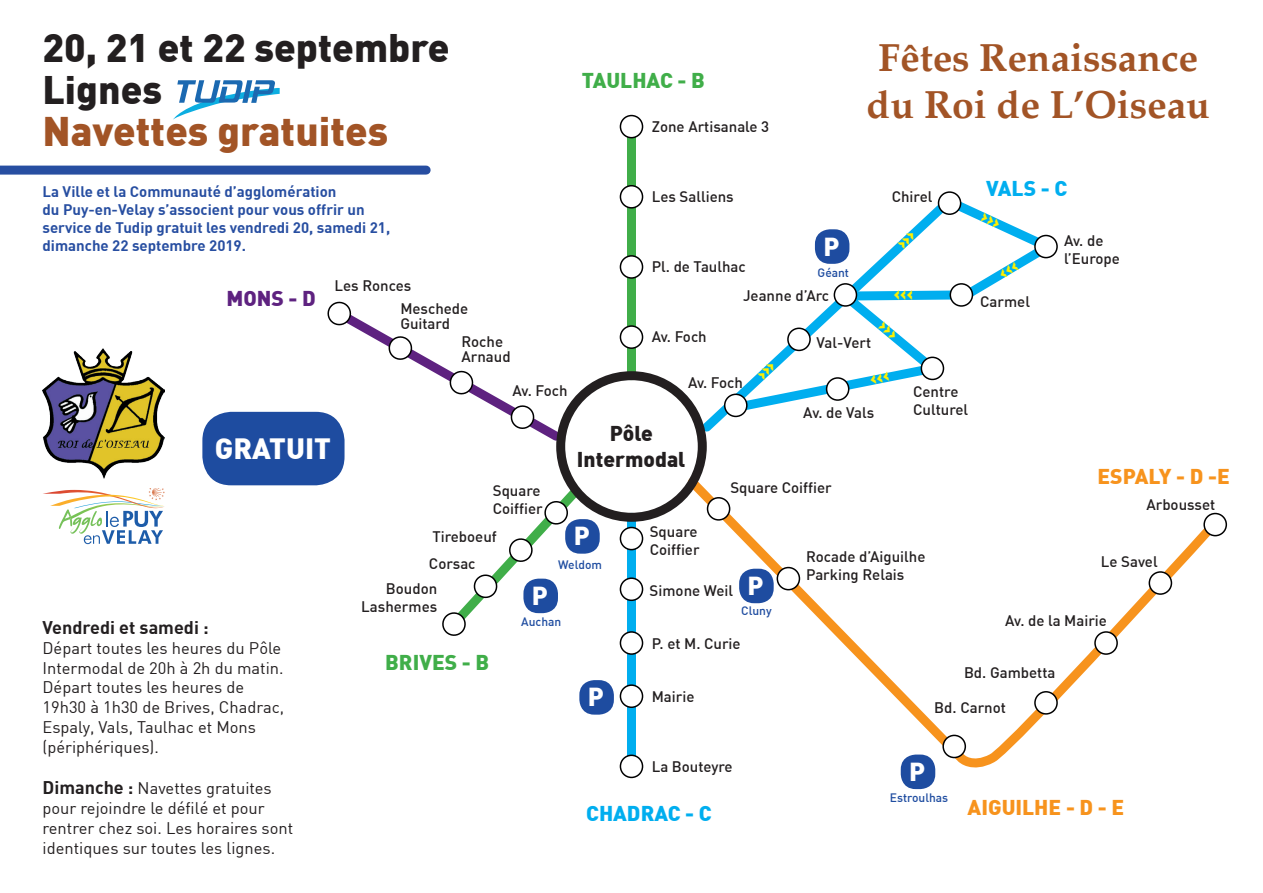
<style>
.page{position:relative;width:1263px;height:893px;background:#fff}
.page>*{position:absolute;margin:0;border:0;box-sizing:border-box;transform-origin:0 0}
.t1{font:900 40.5px "DIN";color:#a25426}
.t2{font:700 39px/46.8px "Palatino";color:#a25426;text-align:center}
.t3{font:900 39px/42px "DIN";color:#231f20}
.t4{font:900 28.8px "DIN";color:#fff}
.t5{font:900 25.5px "DIN";color:#fff}
.t6{font:900 21px "DIN";color:#f7931d}
.t7{font:900 21px "DIN";color:#40ae49}
.t8{font:900 21px "DIN";color:#00aeef}
.t9{font:900 21px/25.2px "DIN";color:#231f20;text-align:center}
.t10{font:900 21px "DIN";color:#5e2280}
.t11{font:700 18px "DIN";color:#231f20}
.t12{font:900 18px "DIN";color:#fff101}
.t13{font:16.5px/19.8px "DIN";color:#231f20}
.t14{font:500 15px/18px "DIN";color:#231f20}
.t15{font:700 15px/18px "DIN";color:#274ea1}
.t16{font:500 12px "DIN";color:#1e4ca0}
.s1{font-weight:700;font-size:18px}
</style>
<div class="page">
<svg style="left:694px;top:192px;width:364px;height:246px"></svg>
<svg style="left:679px;top:469px;width:546px;height:311px"></svg>
<div style="left:627px;top:125px;width:9px;height:251px;background:#40ae49"></div>
<div style="left:627px;top:517px;width:9px;height:251px;background:#00aeef"></div>
<div style="left:556px;top:371px;width:151px;height:151px;border:9px solid #231f20;border-radius:50%"></div>
<div style="left:620px;top:326px;width:22px;height:22px;background:#fff;border-radius:50%"></div>
<div style="left:620px;top:325px;width:23px;height:24px;border:2px solid #000001;border-radius:50%"></div>
<div style="left:707px;top:498px;width:23px;height:22px;background:#fff;border-radius:50%"></div>
<div style="left:707px;top:497px;width:23px;height:24px;border:2px solid #000001;border-radius:50%"></div>
<div style="left:777px;top:568px;width:22px;height:22px;background:#fff;border-radius:50%"></div>
<div style="left:776px;top:567px;width:24px;height:23px;border:2px solid #000001;border-radius:50%"></div>
<div style="left:943px;top:735px;width:22px;height:22px;background:#fff;border-radius:50%"></div>
<div style="left:942px;top:735px;width:24px;height:23px;border:2px solid #000001;border-radius:50%"></div>
<div style="left:1035px;top:692px;width:22px;height:22px;background:#fff;border-radius:50%"></div>
<div style="left:1034px;top:691px;width:24px;height:24px;border:2px solid #000001;border-radius:50%"></div>
<div style="left:1095px;top:632px;width:22px;height:22px;background:#fff;border-radius:50%"></div>
<div style="left:1094px;top:631px;width:24px;height:24px;border:2px solid #000001;border-radius:50%"></div>
<div style="left:1149px;top:572px;width:22px;height:22px;background:#fff;border-radius:50%"></div>
<div style="left:1148px;top:571px;width:24px;height:24px;border:2px solid #000001;border-radius:50%"></div>
<div style="left:1204px;top:513px;width:22px;height:23px;background:#fff;border-radius:50%"></div>
<div style="left:1203px;top:513px;width:24px;height:23px;border:2px solid #000001;border-radius:50%"></div>
<div style="left:834px;top:283px;width:23px;height:24px;border:2px solid #000001;border-radius:50%"></div>
<div style="left:949px;top:283px;width:24px;height:24px;border:2px solid #000001;border-radius:50%"></div>
<div style="left:938px;top:192px;width:23px;height:22px;background:#fff;border-radius:50%"></div>
<div style="left:938px;top:191px;width:23px;height:24px;border:2px solid #000001;border-radius:50%"></div>
<div style="left:1035px;top:235px;width:22px;height:23px;background:#fff;border-radius:50%"></div>
<div style="left:1034px;top:235px;width:24px;height:23px;border:2px solid #000001;border-radius:50%"></div>
<div style="left:620px;top:578px;width:22px;height:22px;background:#fff;border-radius:50%"></div>
<div style="left:620px;top:577px;width:23px;height:24px;border:2px solid #000001;border-radius:50%"></div>
<div style="left:620px;top:527px;width:22px;height:23px;background:#fff;border-radius:50%"></div>
<div style="left:620px;top:527px;width:23px;height:23px;border:2px solid #000001;border-radius:50%"></div>
<div style="left:620px;top:256px;width:22px;height:22px;background:#fff;border-radius:50%"></div>
<div style="left:620px;top:255px;width:23px;height:24px;border:2px solid #000001;border-radius:50%"></div>
<div style="left:620px;top:632px;width:22px;height:22px;background:#fff;border-radius:50%"></div>
<div style="left:620px;top:631px;width:23px;height:24px;border:2px solid #000001;border-radius:50%"></div>
<div style="left:620px;top:186px;width:22px;height:22px;background:#fff;border-radius:50%"></div>
<div style="left:620px;top:185px;width:23px;height:24px;border:2px solid #000001;border-radius:50%"></div>
<div style="left:620px;top:685px;width:22px;height:22px;background:#fff;border-radius:50%"></div>
<div style="left:620px;top:684px;width:23px;height:24px;border:2px solid #000001;border-radius:50%"></div>
<svg style="left:442px;top:479px;width:146px;height:157px"></svg>
<div style="left:620px;top:116px;width:22px;height:22px;background:#fff;border-radius:50%"></div>
<div style="left:620px;top:115px;width:23px;height:23px;border:2px solid #000001;border-radius:50%"></div>
<svg style="left:325px;top:301px;width:243px;height:147px"></svg>
<div style="left:620px;top:755px;width:22px;height:22px;background:#fff;border-radius:50%"></div>
<div style="left:620px;top:755px;width:23px;height:23px;border:2px solid #000001;border-radius:50%"></div>
<div style="left:523px;top:579px;width:35px;height:34px;background:#1e4ca0;border-radius:15px"></div>
<div style="left:579px;top:680px;width:35px;height:35px;background:#1e4ca0;border-radius:15px"></div>
<div style="left:739px;top:569px;width:35px;height:34px;background:#1e4ca0;border-radius:15px"></div>
<div style="left:815px;top:229px;width:34px;height:35px;background:#1e4ca0;border-radius:15px"></div>
<div style="left:901px;top:755px;width:34px;height:34px;background:#1e4ca0;border-radius:15px"></div>
<div style="left:565px;top:519px;width:35px;height:35px;background:#1e4ca0;border-radius:15px"></div>
<div style="left:202px;top:412px;width:142px;height:73px;background:#1e4ca0;border-radius:29px"></div>
<svg style="left:173px;top:80px;width:107px;height:39px"></svg>
<div style="left:0;top:166px;width:426px;height:9px;background:#274ea1"></div>
<img style="left:43px;top:349px;width:122px;height:129px">
<svg style="left:43px;top:489px;width:122px;height:55px"></svg>
<svg style="left:897px;top:230px;width:20px;height:19px"></svg>
<svg style="left:981px;top:213px;width:20px;height:16px"></svg>
<svg style="left:998px;top:262px;width:21px;height:17px"></svg>
<svg style="left:718px;top:286px;width:255px;height:134px"></svg>
<h2 class="t3" style="left:43px;top:25px;width:408px">20, 21 et 22 septembre<br>Lignes</h2>
<h1 class="t1" style="left:43px;top:104px;width:347px">Navettes gratuites</h1>
<p class="t15" style="left:43px;top:182px;width:349px">La Ville et la Communauté d’agglomération<br>du Puy-en-Velay s’associent pour vous offrir un service de Tudip gratuit les vendredi 20, samedi 21, dimanche 22 septembre 2019.</p>
<h3 class="t10" style="left:226px;top:285px;width:91px">MONS - D</h3>
<p class="t14" style="left:335px;top:276px;width:78px">Les Ronces</p>
<p class="t14" style="left:400px;top:301px;width:69px;line-height:15px">Meschede<br>Guitard</p>
<p class="t14" style="left:461px;top:333px;width:51px;line-height:15px">Roche<br>Arnaud</p>
<p class="t14" style="left:512px;top:381px;width:56px">Av. Foch</p>
<h3 class="t4" style="left:215px;top:429px;width:118px">GRATUIT</h3>
<p class="t14" style="left:493px;top:481px;width:51px">Square<br>Coiffier</p>
<h3 class="t7" style="left:582px;top:66px;width:125px">TAULHAC - B</h3>
<p class="t14" style="left:652px;top:117px;width:119px">Zone Artisanale 3</p>
<p class="t14" style="left:652px;top:187px;width:83px">Les Salliens</p>
<p class="t14" style="left:652px;top:257px;width:96px">Pl. de Taulhac</p>
<h3 class="t5" style="left:823px;top:229px;width:17px">P</h3>
<p class="t16" style="left:817px;top:265px;width:33px">Géant</p>
<p class="t14" style="left:743px;top:286px;width:88px">Jeanne d’Arc</p>
<h2 class="t2" style="left:867px;top:35px;width:345px">Fêtes Renaissance du Roi de L’Oiseau</h2>
<p class="t14" style="left:892px;top:187px;width:42px">Chirel</p>
<p class="t12" style="left:913px;top:309px;width:21px;rotate:-180deg">&gt;&gt;&gt;</p>
<h3 class="t8" style="left:986px;top:174px;width:83px">VALS - C</h3>
<p class="t14" style="left:980px;top:292px;width:51px">Carmel</p>
<p class="t14" style="left:1064px;top:231px;width:57px">Av. de l’Europe</p>
<p class="t14" style="left:652px;top:328px;width:56px">Av. Foch</p>
<p class="t14" style="left:688px;top:373px;width:56px">Av. Foch</p>
<h3 class="t9" style="left:577px;top:420px;width:110px">Pôle<br>Intermodal</h3>
<p class="t14" style="left:817px;top:333px;width:56px">Val-Vert</p>
<p class="t14" style="left:803px;top:403px;width:72px">Av. de Vals</p>
<p class="t14" style="left:730px;top:478px;width:103px">Square Coiffier</p>
<p class="t14" style="left:913px;top:382px;width:57px">Centre<br>Culturel</p>
<h3 class="t6" style="left:1097px;top:462px;width:134px">ESPALY - D -E</h3>
<p class="t14" style="left:1146px;top:495px;width:70px">Arbousset</p>
<p class="t11" style="left:43px;top:616px;width:168px">Vendredi et samedi :</p>
<p class="t13" style="left:43px;top:638px;width:243px">Départ toutes les heures du Pôle<br>Intermodal de 20h à 2h du matin.<br>Départ toutes les heures de<br>19h30 à 1h30 de Brives, Chadrac,<br>Espaly, Vals, Taulhac et Mons (périphériques).</p>
<p class="t13" style="left:43px;top:778px;width:252px"><span class="s1">Dimanche :</span> Navettes gratuites pour rejoindre le défilé et pour rentrer chez soi. Les horaires sont identiques sur toutes les lignes.</p>
<p class="t14" style="left:432px;top:527px;width:66px">Tireboeuf</p>
<h3 class="t5" style="left:574px;top:519px;width:17px">P</h3>
<p class="t14" style="left:429px;top:554px;width:48px">Corsac</p>
<p class="t16" style="left:558px;top:557px;width:45px">Weldom</p>
<p class="t14" style="left:361px;top:579px;width:77px;text-align:right">Boudon<br>Lashermes</p>
<h3 class="t5" style="left:532px;top:579px;width:17px">P</h3>
<p class="t16" style="left:521px;top:614px;width:42px">Auchan</p>
<p class="t14" style="left:650px;top:522px;width:51px">Square<br>Coiffier</p>
<p class="t14" style="left:650px;top:581px;width:85px">Simone Weil</p>
<h3 class="t5" style="left:748px;top:569px;width:17px">P</h3>
<p class="t16" style="left:741px;top:602px;width:32px">Cluny</p>
<p class="t14" style="left:806px;top:547px;width:121px">Rocade d’Aiguilhe<br>Parking Relais</p>
<p class="t14" style="left:1101px;top:552px;width:58px">Le Savel</p>
<p class="t14" style="left:1005px;top:611px;width:103px">Av. de la Mairie</p>
<p class="t14" style="left:652px;top:634px;width:90px">P. et M. Curie</p>
<h3 class="t7" style="left:385px;top:648px;width:105px">BRIVES - B</h3>
<p class="t14" style="left:964px;top:663px;width:93px">Bd. Gambetta</p>
<h3 class="t5" style="left:588px;top:680px;width:17px">P</h3>
<p class="t14" style="left:652px;top:687px;width:44px">Mairie</p>
<p class="t14" style="left:934px;top:698px;width:73px">Bd. Carnot</p>
<p class="t14" style="left:652px;top:757px;width:82px">La Bouteyre</p>
<h3 class="t5" style="left:909px;top:755px;width:17px">P</h3>
<h3 class="t8" style="left:586px;top:799px;width:127px">CHADRAC - C</h3>
<p class="t16" style="left:890px;top:790px;width:60px">Estroulhas</p>
<h3 class="t6" style="left:968px;top:793px;width:158px">AIGUILHE - D - E</h3>
</div>
